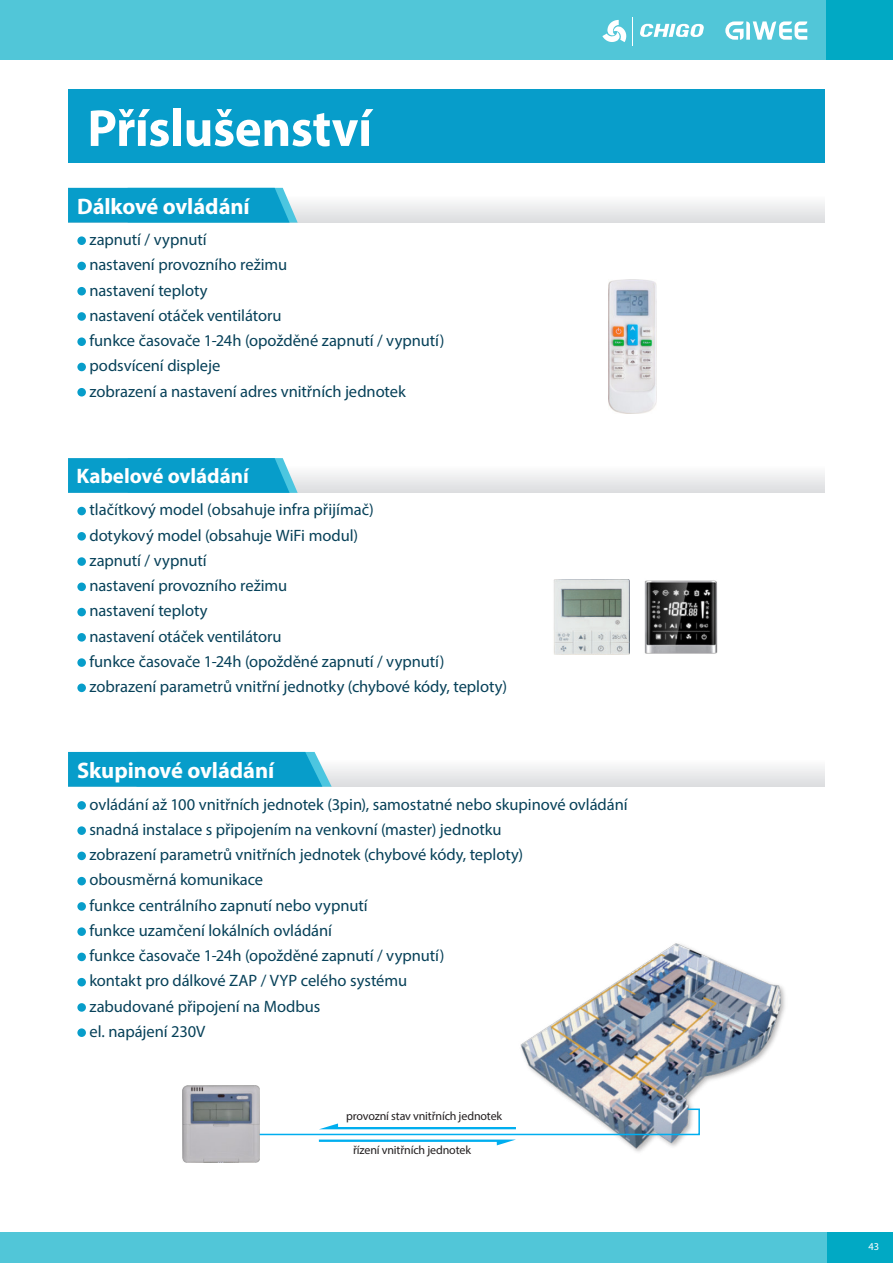
<style>
.page{position:relative;width:893px;height:1263px;background:#fff}
.page>*{position:absolute;margin:0;border:0;box-sizing:border-box;transform-origin:0 0}
.t1{font:700 52.5px "Myriad Pro";letter-spacing:-.01em;color:#fff}
.t2{font:700 22.5px "Myriad Pro";letter-spacing:-.005em;color:#fff}
.t3{font:700 21px "Myriad Pro";letter-spacing:-.005em;color:#fff}
.t4{font:16.5px/25.2px "Myriad Pro";letter-spacing:-.005em;color:#074159}
.t5{font:12px "Myriad Pro";letter-spacing:-.015em;color:#231f20}
.t6{font:10.5px "Myriad Pro";color:#fff}
</style>
<div class="page">
<div style="left:0;top:1232px;width:893px;height:31px;background:#51c6d8"></div>
<div style="left:827px;top:1232px;width:66px;height:31px;background:#01a9c4"></div>
<div style="left:0;top:0;width:893px;height:60px;background:#51c6d8"></div>
<div style="left:826px;top:0;width:67px;height:60px;background:#01a9c4"></div>
<svg style="left:725px;top:21px;width:82px;height:19px"></svg>
<svg style="left:602px;top:17px;width:31px;height:28px"></svg>
<svg style="left:640px;top:24px;width:64px;height:13px"></svg>
<div style="left:77px;top:236px;width:9px;height:9px;background:#079dca;border-radius:50%"></div>
<div style="left:77px;top:262px;width:9px;height:8px;background:#079dca;border-radius:50%"></div>
<div style="left:77px;top:287px;width:9px;height:8px;background:#079dca;border-radius:50%"></div>
<div style="left:77px;top:312px;width:9px;height:9px;background:#079dca;border-radius:50%"></div>
<div style="left:77px;top:337px;width:9px;height:9px;background:#079dca;border-radius:50%"></div>
<div style="left:77px;top:363px;width:9px;height:8px;background:#079dca;border-radius:50%"></div>
<div style="left:77px;top:388px;width:9px;height:8px;background:#079dca;border-radius:50%"></div>
<img style="left:553px;top:579px;width:76px;height:75px">
<img style="left:520px;top:943px;width:265px;height:209px">
<svg style="left:259px;top:1108px;width:442px;height:37px"></svg>
<img style="left:183px;top:1086px;width:76px;height:76px">
<div style="left:68px;top:89px;width:757px;height:74px;background:#079dca"></div>
<svg style="left:298px;top:202px;width:527px;height:21px;fill:#e7e8e9"></svg>
<svg style="left:68px;top:188px;width:230px;height:35px;background:#12a1cc"></svg>
<svg style="left:298px;top:473px;width:527px;height:20px;fill:#e6e7e9"></svg>
<svg style="left:68px;top:458px;width:230px;height:35px;background:#11a1cc"></svg>
<svg style="left:332px;top:766px;width:493px;height:21px;fill:#e7e8e9"></svg>
<svg style="left:68px;top:752px;width:264px;height:35px;background:#12a1cc"></svg>
<div style="left:77px;top:507px;width:9px;height:8px;background:#079dca;border-radius:50%"></div>
<div style="left:77px;top:532px;width:9px;height:9px;background:#079dca;border-radius:50%"></div>
<div style="left:77px;top:557px;width:9px;height:9px;background:#079dca;border-radius:50%"></div>
<div style="left:77px;top:582px;width:9px;height:9px;background:#079dca;border-radius:50%"></div>
<div style="left:77px;top:608px;width:9px;height:8px;background:#079dca;border-radius:50%"></div>
<div style="left:77px;top:633px;width:9px;height:9px;background:#079dca;border-radius:50%"></div>
<div style="left:77px;top:658px;width:9px;height:9px;background:#079dca;border-radius:50%"></div>
<div style="left:77px;top:683px;width:9px;height:9px;background:#079dca;border-radius:50%"></div>
<div style="left:77px;top:801px;width:9px;height:9px;background:#079dca;border-radius:50%"></div>
<div style="left:77px;top:826px;width:9px;height:9px;background:#079dca;border-radius:50%"></div>
<div style="left:77px;top:852px;width:9px;height:8px;background:#079dca;border-radius:50%"></div>
<div style="left:77px;top:877px;width:9px;height:8px;background:#079dca;border-radius:50%"></div>
<div style="left:77px;top:902px;width:9px;height:9px;background:#079dca;border-radius:50%"></div>
<div style="left:77px;top:927px;width:9px;height:9px;background:#079dca;border-radius:50%"></div>
<div style="left:77px;top:953px;width:9px;height:8px;background:#079dca;border-radius:50%"></div>
<div style="left:77px;top:978px;width:9px;height:8px;background:#079dca;border-radius:50%"></div>
<div style="left:77px;top:1003px;width:9px;height:9px;background:#079dca;border-radius:50%"></div>
<div style="left:77px;top:1028px;width:9px;height:9px;background:#079dca;border-radius:50%"></div>
<img style="left:608px;top:279px;width:48px;height:134px">
<img style="left:644px;top:580px;width:74px;height:74px">
<h1 class="t1" style="left:87px;top:102px;width:286px">Příslušenství</h1>
<h2 class="t2" style="left:77px;top:195px;width:174px">Dálkové ovládání</h2>
<p class="t4" style="left:89px;top:227px;width:356px">zapnutí / vypnutí<br>nastavení provozního režimu<br>nastavení teploty<br>nastavení otáček ventilátoru<br>funkce časovače 1-24h (opožděné zapnutí / vypnutí) podsvícení displeje<br>zobrazení a nastavení adres vnitřních jednotek</p>
<p class="t3" style="left:77px;top:466px;width:174px">Kabelové ovládání</p>
<p class="t4" style="left:89px;top:498px;width:419px">tlačítkový model (obsahuje infra přijímač)<br>dotykový model (obsahuje WiFi modul)<br>zapnutí / vypnutí<br>nastavení provozního režimu<br>nastavení teploty<br>nastavení otáček ventilátoru<br>funkce časovače 1-24h (opožděné zapnutí / vypnutí) zobrazení parametrů vnitřní jednotky (chybové kódy, teploty)</p>
<h2 class="t2" style="left:77px;top:759px;width:199px">Skupinové ovládání</h2>
<p class="t4" style="left:89px;top:792px;width:540px">ovládání až 100 vnitřních jednotek (3pin), samostatné nebo skupinové ovládání snadná instalace s připojením na venkovní (master) jednotku<br>zobrazení parametrů vnitřních jednotek (chybové kódy, teploty)<br>obousměrná komunikace<br>funkce centrálního zapnutí nebo vypnutí<br>funkce uzamčení lokálních ovládání<br>funkce časovače 1-24h (opožděné zapnutí / vypnutí)<br>kontakt pro dálkové ZAP / VYP celého systému<br>zabudované připojení na Modbus<br>el. napájení 230V</p>
<p class="t5" style="left:346px;top:1110px;width:158px">provozní stav vnitřních jednotek</p>
<p class="t5" style="left:353px;top:1144px;width:119px">řízení vnitřních jednotek</p>
<p class="t6" style="left:868px;top:1241px;width:12px">43</p>
</div>
